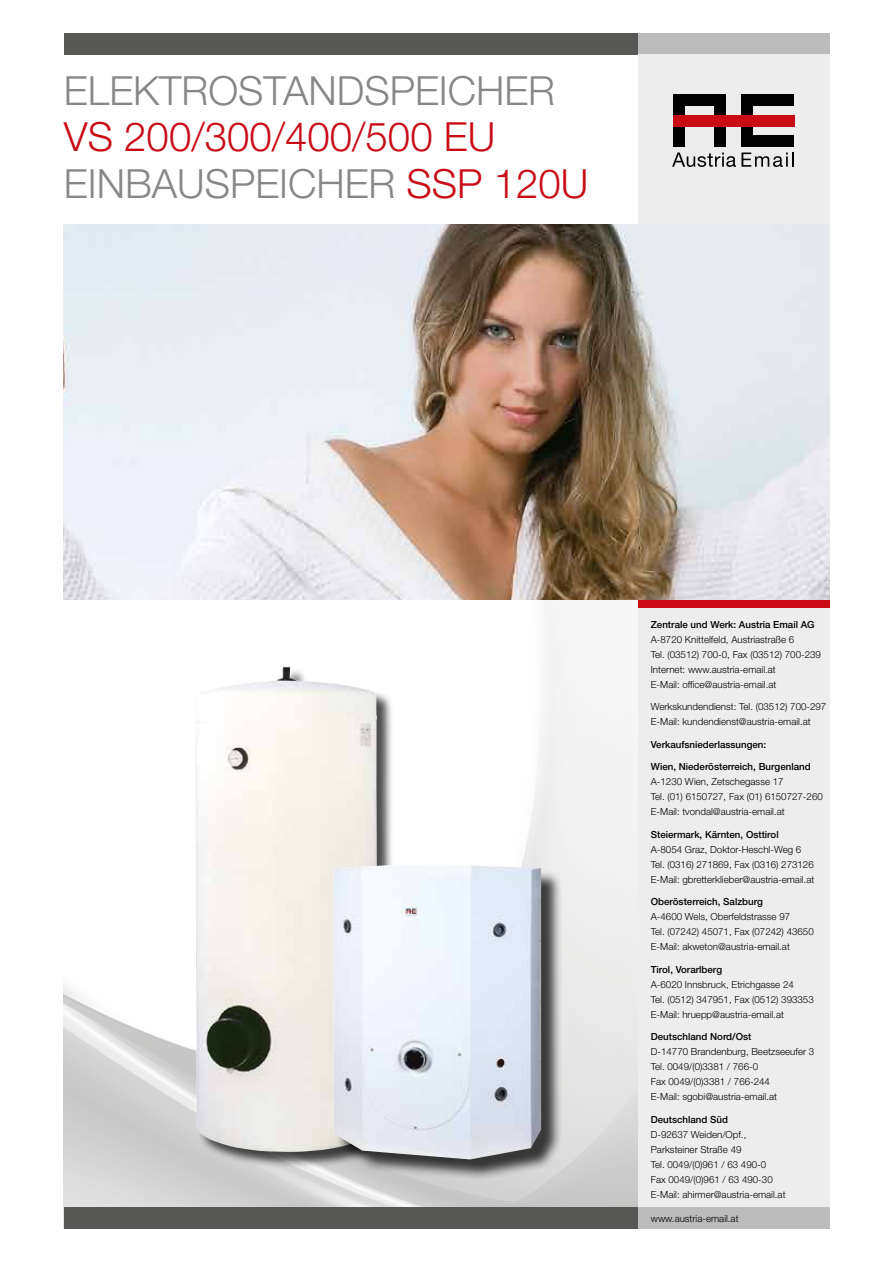
<style>
.page{position:relative;width:893px;height:1263px;background:#fff}
.page>*{position:absolute;margin:0;border:0;box-sizing:border-box;transform-origin:0 0}
.t1{font:300 40.2px/46.5px "Helvetica Neue CE";color:#c90b16}
.t2{font:300 40.2px "Helvetica Neue CE";color:#878787}
.t3{font:300 9.75px/15px "Helvetica Neue CE";color:#000}
.t4{font:500 9.75px "Helvetica Neue CE";color:#000}
.s1{color:#878787}
</style>
<div class="page">
<img style="left:64px;top:224px;width:574px;height:984px">
<div style="left:638px;top:38px;width:191px;height:1186px;background:#ededed"></div>
<div style="left:638px;top:599px;width:191px;height:9px;background:#c90b16"></div>
<div style="left:64px;top:34px;width:574px;height:21px;background:#575756"></div>
<div style="left:638px;top:34px;width:191px;height:21px;background:#bcbcbc"></div>
<div style="left:64px;top:1208px;width:574px;height:21px;background:#575756"></div>
<div style="left:638px;top:1208px;width:191px;height:21px;background:#bcbcbc"></div>
<div style="left:673px;top:95px;width:53px;height:11px;background:#000"></div>
<div style="left:673px;top:95px;width:12px;height:51px;background:#000"></div>
<div style="left:714px;top:95px;width:12px;height:51px;background:#000"></div>
<div style="left:741px;top:95px;width:12px;height:51px;background:#000"></div>
<div style="left:741px;top:95px;width:53px;height:11px;background:#000"></div>
<div style="left:741px;top:135px;width:53px;height:11px;background:#000"></div>
<div style="left:673px;top:115px;width:121px;height:11px;background:#c90b16"></div>
<svg style="left:672px;top:153px;width:122px;height:14px"></svg>
<img style="left:64px;top:225px;width:765px;height:374px">
<div style="left:195px;top:668px;width:201px;height:501px;background:#000;opacity:.7"></div>
<img style="left:194px;top:666px;width:186px;height:486px">
<div style="left:336px;top:867px;width:227px;height:314px;background:#000;opacity:.75"></div>
<img style="left:334px;top:865px;width:207px;height:294px">
<h1 class="t2" style="left:64px;top:66px;width:493px">ELEKTROSTANDSPEICHER</h1>
<h1 class="t1" style="left:64px;top:113px;width:526px">VS 200/300/400/500 EU<br><span class="s1">EINBAUSPEICHER</span> SSP 120U</h1>
<p class="t4" style="left:651px;top:618px;width:165px">Zentrale und Werk: Austria Email AG</p>
<p class="t3" style="left:651px;top:631px;width:172px">A-8720 Knittelfeld, Austriastraße 6<br>Tel. (03512) 700-0, Fax (03512) 700-239<br>Internet: www.austria-email.at<br>E-Mail: office@austria-email.at</p>
<p class="t3" style="left:651px;top:699px;width:177px">Werkskundendienst: Tel. (03512) 700-297<br>E-Mail: kundendienst@austria-email.at</p>
<p class="t4" style="left:651px;top:738px;width:117px">Verkaufsniederlassungen:</p>
<p class="t4" style="left:651px;top:761px;width:161px">Wien, Niederösterreich, Burgenland</p>
<p class="t3" style="left:651px;top:774px;width:174px">A-1230 Wien, Zetschegasse 17<br>Tel. (01) 6150727, Fax (01) 6150727-260<br>E-Mail: tvondal@austria-email.at</p>
<p class="t4" style="left:651px;top:828px;width:129px">Steiermark, Kärnten, Osttirol</p>
<p class="t3" style="left:651px;top:841px;width:165px">A-8054 Graz, Doktor-Heschl-Weg 6<br>Tel. (0316) 271869, Fax (0316) 273126<br>E-Mail: gbretterklieber@austria-email.at</p>
<p class="t4" style="left:651px;top:896px;width:114px">Oberösterreich, Salzburg</p>
<p class="t3" style="left:651px;top:909px;width:164px">A-4600 Wels, Oberfeldstrasse 97<br>Tel. (07242) 45071, Fax (07242) 43650<br>E-Mail: akweton@austria-email.at</p>
<p class="t4" style="left:651px;top:963px;width:73px">Tirol, Vorarlberg</p>
<p class="t3" style="left:651px;top:976px;width:164px">A-6020 Innsbruck, Etrichgasse 24<br>Tel. (0512) 347951, Fax (0512) 393353<br>E-Mail: hruepp@austria-email.at</p>
<p class="t4" style="left:651px;top:1031px;width:102px">Deutschland Nord/Ost</p>
<p class="t3" style="left:651px;top:1044px;width:165px">D-14770 Brandenburg, Beetzseeufer 3<br>Tel. 0049/(0)3381 / 766-0<br>Fax 0049/(0)3381 / 766-244<br>E-Mail: sgobi@austria-email.at</p>
<p class="t4" style="left:651px;top:1113px;width:79px">Deutschland Süd</p>
<p class="t3" style="left:651px;top:1126px;width:136px">D-92637 Weiden/Opf.,<br>Parksteiner Straße 49<br>Tel. 0049/(0)961 / 63 490-0<br>Fax 0049/(0)961 / 63 490-30<br>E-Mail: ahirmer@austria-email.at</p>
<p class="t3" style="left:651px;top:1210px;width:89px">www.austria-email.at</p>
</div>
